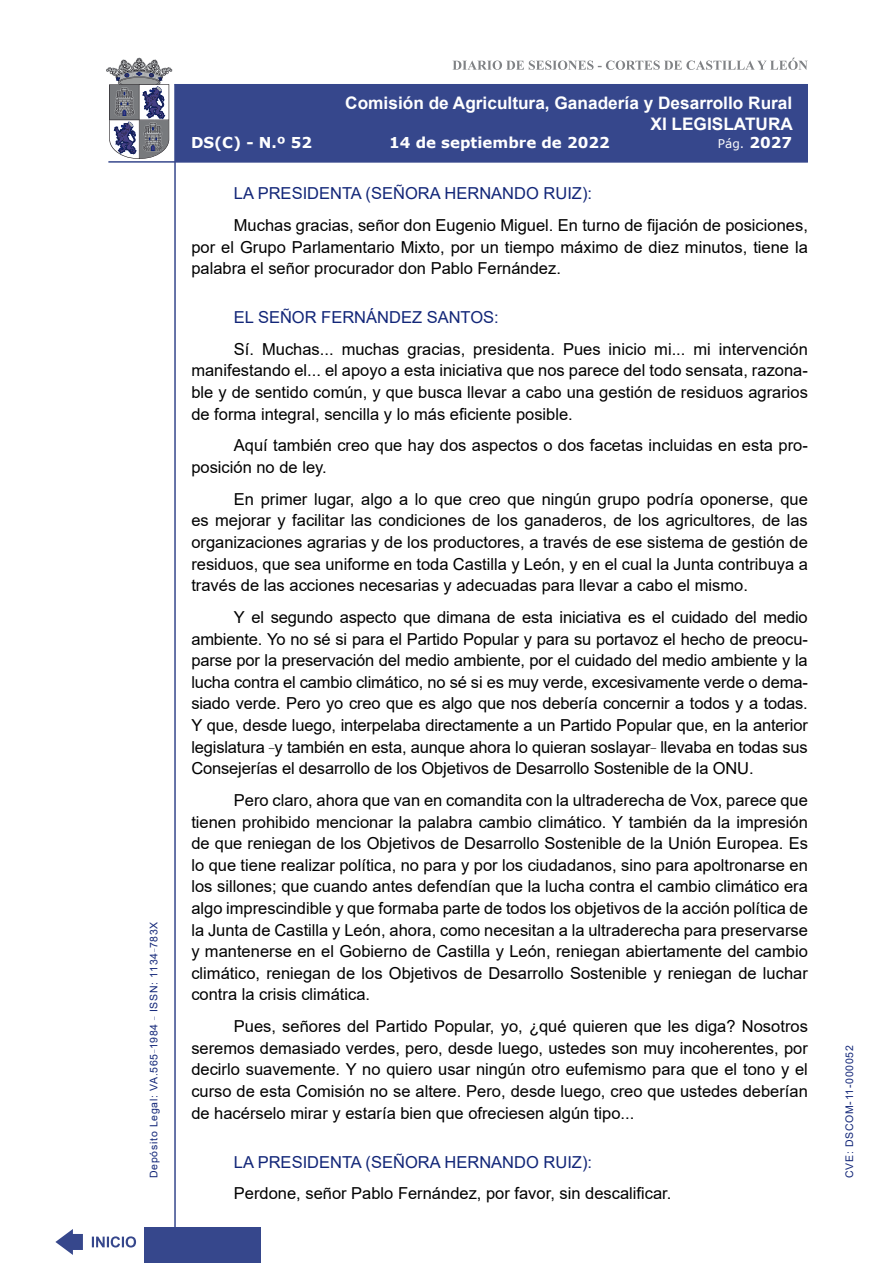
<style>
.page{position:relative;width:893px;height:1263px;background:#fff}
.page>*{position:absolute;margin:0;border:0;box-sizing:border-box;transform-origin:0 0}
.t1{font:700 17.25px/20.7px "Arial";color:#fff;text-align:right}
.t2{font:16.5px/21.6px "Arial";color:#000;text-align:justify}
.Orador{font:16.5px "Arial";color:#122678}
.t3{font:700 15px "Verdana";color:#fff}
.t4{font:12px "Verdana";color:#fff}
.t5{font:10.5px "Arial";letter-spacing:.065em;color:#122678}
.s1{font-weight:700;font-size:15px}
</style>
<div class="page">
<svg style="left:452px;top:58px;width:356px;height:12px"></svg>
<hr style="left:174px;top:84px;width:2px;height:1179px;background:#36478c">
<div style="left:144px;top:1227px;width:117px;height:36px;background:#36478c"></div>
<div style="left:175px;top:84px;width:633px;height:78px;background:#36478c"></div>
<hr style="left:108px;top:161px;width:700px;height:2px;background:#36478c">
<svg style="left:92px;top:1236px;width:44px;height:11px"></svg>
<svg style="left:55px;top:1229px;width:28px;height:26px"></svg>
<svg style="left:106px;top:58px;width:66px;height:101px"></svg>
<p class="t5" style="left:146px;top:1178px;width:258px;rotate:-90deg">Depósito Legal: VA.565<sup>_</sup>1984 <sup>_</sup> ISSN: 1134<sup>_</sup>783X</p>
<p class="t1" style="left:345px;top:93px;width:449px">Comisión de Agricultura, Ganadería y Desarrollo Rural<br>XI LEGISLATURA</p>
<p class="t3" style="left:191px;top:132px;width:123px">DS(C) - N.º 52</p>
<p class="t3" style="left:389px;top:132px;width:222px">14 de septiembre de 2022</p>
<p class="t4" style="left:718px;top:135px;width:76px">Pág. <span class="s1">2027</span></p>
<p class="Orador" style="left:234px;top:182px;width:360px">LA PRESIDENTA (SEÑORA HERNANDO RUIZ):</p>
<p class="t2" style="left:191px;top:214px;width:618px;text-indent:43px">Muchas gracias, señor don Eugenio Miguel. En turno de fijación de posiciones, por el Grupo Parlamentario Mixto, por un tiempo máximo de diez minutos, tiene la palabra el señor procurador don Pablo Fernández.</p>
<p class="Orador" style="left:234px;top:306px;width:266px">EL SEÑOR FERNÁNDEZ SANTOS:</p>
<p class="t2" style="left:191px;top:338px;width:618px;text-indent:43px">Sí. Muchas... muchas gracias, presidenta. Pues inicio mi... mi intervención manifestando el... el apoyo a esta iniciativa que nos parece del todo sensata, razona&shy;ble y de sentido común, y que busca llevar a cabo una gestión de residuos agrarios de forma integral, sencilla y lo más eficiente posible.</p>
<p class="t2" style="left:191px;top:435px;width:618px;text-indent:43px">Aquí también creo que hay dos aspectos o dos facetas incluidas en esta pro&shy;posición no de ley.</p>
<p class="t2" style="left:191px;top:488px;width:618px;text-indent:43px">En primer lugar, algo a lo que creo que ningún grupo podría oponerse, que es mejorar y facilitar las condiciones de los ganaderos, de los agricultores, de las organizaciones agrarias y de los productores, a través de ese sistema de gestión de residuos, que sea uniforme en toda Castilla y León, y en el cual la Junta contribuya a través de las acciones necesarias y adecuadas para llevar a cabo el mismo.</p>
<p class="t2" style="left:191px;top:606px;width:618px;text-indent:43px">Y el segundo aspecto que dimana de esta iniciativa es el cuidado del medio ambiente. Yo no sé si para el Partido Popular y para su portavoz el hecho de preocu&shy;parse por la preservación del medio ambiente, por el cuidado del medio ambiente y la lucha contra el cambio climático, no sé si es muy verde, excesivamente verde o dema&shy;siado verde. Pero yo creo que es algo que nos debería concernir a todos y a todas.<br>Y que, desde luego, interpelaba directamente a un Partido Popular que, en la anterior legislatura <sup>_</sup>y también en esta, aunque ahora lo quieran soslayar<sup>_</sup> llevaba en todas sus Consejerías el desarrollo de los Objetivos de Desarrollo Sostenible de la ONU.</p>
<p class="t2" style="left:191px;top:789px;width:618px;text-indent:43px">Pero claro, ahora que van en comandita con la ultraderecha de Vox, parece que tienen prohibido mencionar la palabra cambio climático. Y también da la impresión de que reniegan de los Objetivos de Desarrollo Sostenible de la Unión Europea. Es lo que tiene realizar política, no para y por los ciudadanos, sino para apoltronarse en los sillones; que cuando antes defendían que la lucha contra el cambio climático era algo imprescindible y que formaba parte de todos los objetivos de la acción política de la Junta de Castilla y León, ahora, como necesitan a la ultraderecha para preservarse y mantenerse en el Gobierno de Castilla y León, reniegan abiertamente del cambio climático, reniegan de los Objetivos de Desarrollo Sostenible y reniegan de luchar contra la crisis climática.</p>
<p class="t2" style="left:191px;top:1015px;width:618px;text-indent:43px">Pues, señores del Partido Popular, yo, ¿qué quieren que les diga? Nosotros seremos demasiado verdes, pero, desde luego, ustedes son muy incoherentes, por decirlo suavemente. Y no quiero usar ningún otro eufemismo para que el tono y el curso de esta Comisión no se altere. Pero, desde luego, creo que ustedes deberían de hacérselo mirar y estaría bien que ofreciesen algún tipo...</p>
<p class="Orador" style="left:234px;top:1150px;width:360px">LA PRESIDENTA (SEÑORA HERNANDO RUIZ):</p>
<p class="t2" style="left:234px;top:1182px;width:439px">Perdone, señor Pablo Fernández, por favor, sin descalificar.</p>
<p class="t5" style="left:842px;top:1178px;width:134px;rotate:-90deg">CVE: DSCOM-11-000052</p>
</div>
